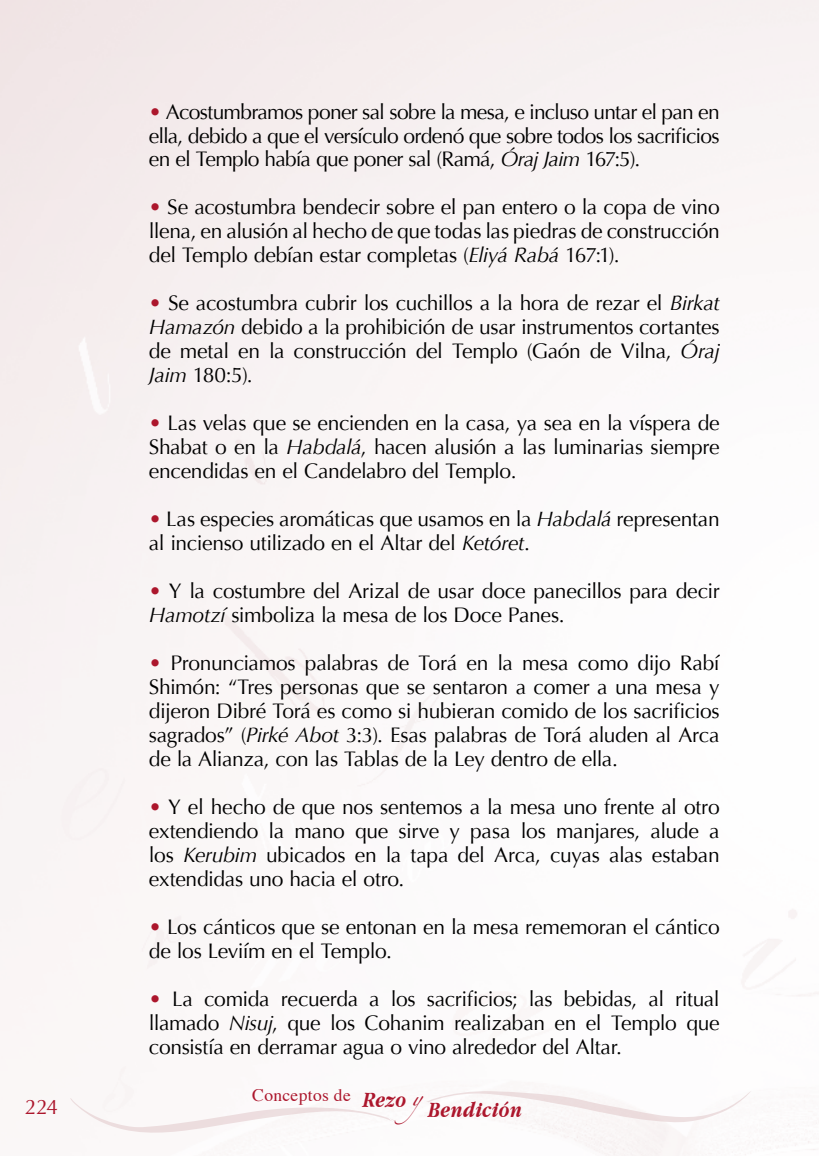
<style>
.page{position:relative;width:819px;height:1156px;background:#fff}
.page>*{position:absolute;margin:0;border:0;box-sizing:border-box;transform-origin:0 0}
.t1{font:italic 700 22.57px "Apple Garamond";letter-spacing:.02em;color:#ac162c}
.t2{font:21px/24px "Optima";letter-spacing:-.015em;color:#000;text-align:justify}
.t3{font:21px "Optima";color:#ac162c}
.t4{font:17.5px "Times";letter-spacing:.02em;color:#ac162c}
.s1{color:#ac162c}
.s2{font-style:italic}
.s3{font-family:"Apple Garamond";font-weight:700;font-style:italic;font-size:22.57px}
.s4{font-family:"Zapfino"}
</style>
<div class="page">
<svg style="left:70px;top:1098px;width:326px;height:36px"></svg>
<svg style="left:426px;top:1090px;width:325px;height:33px"></svg>
<p class="t2" style="left:149px;top:100px;width:572px"><span class="s1">•</span> Acostumbramos poner sal sobre la mesa, e incluso untar el pan en ella, debido a que el versículo ordenó que sobre todos los sacrificios en el Templo había que poner sal (Ramá, <span class="s2">Óraj Jaim</span> 167:5).</p>
<p class="t2" style="left:149px;top:196px;width:572px"><span class="s1">•</span> Se acostumbra bendecir sobre el pan entero o la copa de vino llena, en alusión al hecho de que todas las piedras de construcción del Templo debían estar completas (<span class="s2">Eliyá Rabá</span> 167:1).</p>
<p class="t2" style="left:149px;top:292px;width:572px"><span class="s1">•</span> Se acostumbra cubrir los cuchillos a la hora de rezar el <span class="s2">Birkat Hamazón</span> debido a la prohibición de usar instrumentos cortantes de metal en la construcción del Templo (Gaón de Vilna, <span class="s2">Óraj Jaim</span> 180:5).</p>
<p class="t2" style="left:149px;top:411px;width:572px"><span class="s1">•</span> Las velas que se encienden en la casa, ya sea en la víspera de Shabat o en la <span class="s2">Habdalá</span>, hacen alusión a las luminarias siempre encendidas en el Candelabro del Templo.</p>
<p class="t2" style="left:149px;top:507px;width:572px"><span class="s1">•</span> Las especies aromáticas que usamos en la <span class="s2">Habdalá</span> representan al incienso utilizado en el Altar del <span class="s2">Ketóret</span>.</p>
<p class="t2" style="left:149px;top:579px;width:572px"><span class="s1">•</span> Y la costumbre del Arizal de usar doce panecillos para decir<br><span class="s2">Hamotzí</span> simboliza la mesa de los Doce Panes.</p>
<p class="t2" style="left:149px;top:651px;width:572px"><span class="s1">•</span> Pronunciamos palabras de Torá en la mesa como dijo Rabí Shimón: “Tres personas que se sentaron a comer a una mesa y dijeron Dibré Torá es como si hubieran comido de los sacrificios sagrados” (<span class="s2">Pirké Abot</span> 3:3). Esas palabras de Torá aluden al Arca de la Alianza, con las Tablas de la Ley dentro de ella.</p>
<p class="t2" style="left:149px;top:795px;width:572px"><span class="s1">•</span> Y el hecho de que nos sentemos a la mesa uno frente al otro extendiendo la mano que sirve y pasa los manjares, alude a los <span class="s2">Kerubim</span> ubicados en la tapa del Arca, cuyas alas estaban extendidas uno hacia el otro.</p>
<p class="t2" style="left:149px;top:915px;width:572px"><span class="s1">•</span> Los cánticos que se entonan en la mesa rememoran el cántico de los Leviím en el Templo.</p>
<p class="t2" style="left:149px;top:987px;width:572px"><span class="s1">•</span> La comida recuerda a los sacrificios; las bebidas, al ritual llamado <span class="s2">Nisuj</span>, que los Cohanim realizaban en el Templo que consistía en derramar agua o vino alrededor del Altar.</p>
<p class="t3" style="left:25px;top:1094px;width:35px">224</p>
<p class="t4" style="left:252px;top:1079px;width:189px">Conceptos de <span class="s3">Rezo</span> <span class="s4">y</span></p>
<p class="t1" style="left:428px;top:1096px;width:95px">Bendición</p>
</div>
